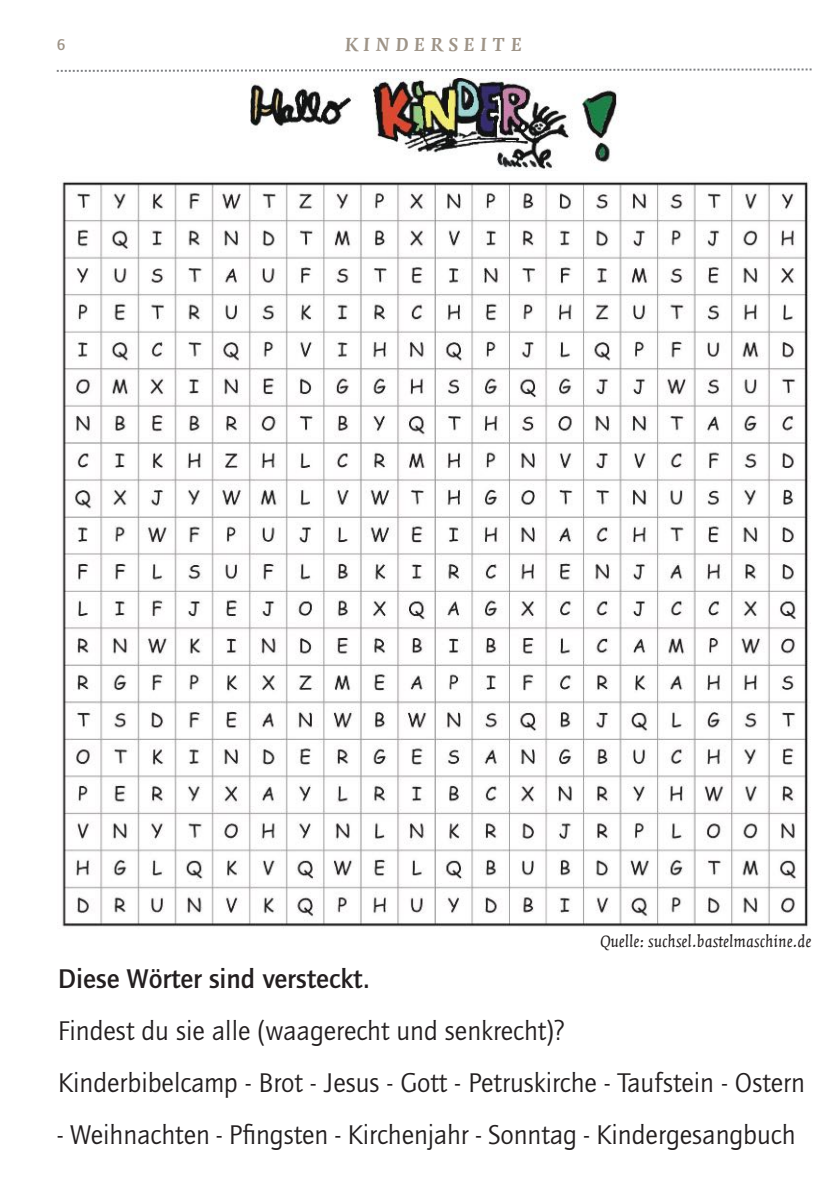
<style>
.page{position:relative;width:840px;height:1191px;background:#fff}
.page>*{position:absolute;margin:0;border:0;box-sizing:border-box;transform-origin:0 0}
.t1{font:28px/52px "Quay Sans ITC Std";color:#231f20}
.t2{font:500 28px "Quay Sans ITC Std";color:#231f20}
.t3{font:italic 700 20px "Quadraat";letter-spacing:.3em;color:#9e9488}
.t4{font:italic 18px "Quadraat";color:#231f20}
.t5{font:500 16px "Quay Sans ITC Std";color:#9e9488}
</style>
<div class="page">
<svg style="left:56px;top:68px;width:756px;height:4px"></svg>
<img style="left:250px;top:78px;width:368px;height:92px">
<img style="left:62px;top:176px;width:747px;height:751px">
<p class="t5" style="left:57px;top:38px;width:10px">6</p>
<p class="t3" style="left:345px;top:36px;width:178px">KINDERSEITE</p>
<p class="t4" style="left:600px;top:933px;width:212px">Quelle: suchsel.bastelmaschine.de</p>
<p class="t2" style="left:58px;top:968px;width:313px">Diese Wörter sind versteckt.</p>
<p class="t1" style="left:58px;top:1008px;width:748px">Findest du sie alle (waagerecht und senkrecht)?<br>Kinderbibelcamp - Brot - Jesus - Gott - Petruskirche - Taufstein - Ostern</p>
<p class="t1" style="left:58px;top:1112px;width:739px">- Weihnachten - Pfingsten - Kirchenjahr - Sonntag - Kindergesangbuch</p>
</div>
